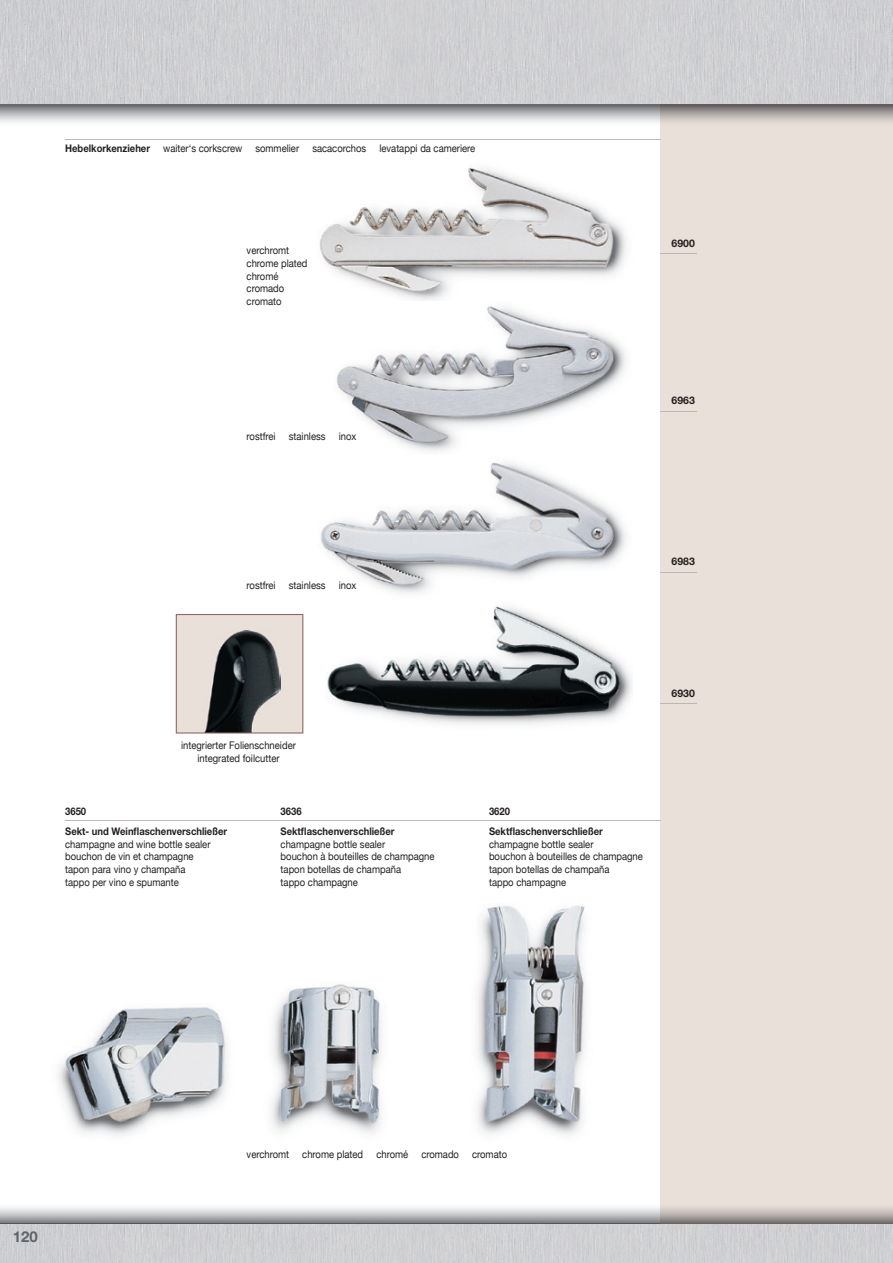
<style>
.page{position:relative;width:893px;height:1263px;background:#fff}
.page>*{position:absolute;margin:0;border:0;box-sizing:border-box;transform-origin:0 0}
.t1{font:700 15px "Helvetica Neue";color:#616569}
.t2{font:10.5px/12.6px "Helvetica Neue";color:#231f20;scale:.9 1}
.t3{font:700 10.5px/20.1px "Helvetica Neue";color:#231f20;scale:.9 1}
.t4{font:700 10.5px "Helvetica Neue";color:#231f20}
</style>
<div class="page">
<img style="left:0;top:0;width:893px;height:105px">
<div style="left:0;top:1224px;width:893px;height:39px;background:#cfd0d2"></div>
<div style="left:660px;top:105px;width:233px;height:1119px;background:#e9e0d9"></div>
<div style="left:0;top:105px;width:660px;height:22px;background:linear-gradient(to bottom,#7b7d81,#fff)"></div>
<img style="left:0;top:105px;width:893px;height:1px">
<div style="left:660px;top:105px;width:233px;height:22px;background:linear-gradient(to bottom,#736f6f,#f3eae3)"></div>
<div style="left:0;top:1202px;width:660px;height:22px;background:linear-gradient(to bottom,#fff,#86878b)"></div>
<img style="left:0;top:1224px;width:660px;height:1px">
<div style="left:660px;top:1202px;width:233px;height:22px;background:linear-gradient(to bottom,#fff5ee,#7d7978)"></div>
<img style="left:319px;top:167px;width:308px;height:133px">
<img style="left:477px;top:905px;width:109px;height:230px">
<img style="left:271px;top:984px;width:110px;height:149px">
<img style="left:58px;top:1007px;width:170px;height:128px">
<img style="left:327px;top:606px;width:305px;height:119px">
<img style="left:336px;top:306px;width:290px;height:146px">
<img style="left:321px;top:462px;width:305px;height:131px">
<svg style="left:176px;top:614px;width:127px;height:119px;background:#9c9894"></svg>
<hr style="left:65px;top:139px;width:595px;height:1px;background:#bdb6b3">
<hr style="left:65px;top:820px;width:595px;height:1px;background:#bdb6b3">
<hr style="left:660px;top:703px;width:36px;height:1px;background:#bdb6b3">
<hr style="left:660px;top:572px;width:36px;height:1px;background:#bdb6b3">
<hr style="left:660px;top:411px;width:36px;height:1px;background:#bdb6b3">
<hr style="left:660px;top:253px;width:36px;height:1px;background:#bdb6b3">
<p class="t3" style="left:65px;top:138px;width:96px">Hebelkorkenzieher</p>
<p class="t2" style="left:163px;top:141px;width:89px">waiter‘s corkscrew</p>
<p class="t2" style="left:255px;top:141px;width:50px">sommelier</p>
<p class="t2" style="left:312px;top:141px;width:61px">sacacorchos</p>
<p class="t2" style="left:379px;top:141px;width:108px">levatappi da cameriere</p>
<p class="t2" style="left:247px;top:244px;width:69px">verchromt chrome plated chromé cromado cromato</p>
<p class="t2" style="left:247px;top:430px;width:34px">rostfrei</p>
<p class="t2" style="left:289px;top:430px;width:42px">stainless</p>
<p class="t2" style="left:339px;top:430px;width:21px">inox</p>
<p class="t4" style="left:672px;top:236px;width:25px">6900</p>
<p class="t4" style="left:672px;top:394px;width:25px">6963</p>
<p class="t2" style="left:247px;top:579px;width:34px">rostfrei</p>
<p class="t2" style="left:289px;top:579px;width:42px">stainless</p>
<p class="t2" style="left:339px;top:579px;width:21px">inox</p>
<p class="t2" style="left:181px;top:739px;width:129px;text-align:center">integrierter Folienschneider integrated foilcutter</p>
<p class="t3" style="left:65px;top:801px;width:182px">3650<br>Sekt- und Weinflaschenverschließer</p>
<p class="t2" style="left:65px;top:838px;width:163px">champagne and wine bottle sealer bouchon de vin et champagne tapon para vino y champaña tappo per vino e spumante</p>
<p class="t3" style="left:281px;top:801px;width:128px">3636<br>Sektflaschenverschließer</p>
<p class="t2" style="left:281px;top:838px;width:172px">champagne bottle sealer<br>bouchon à bouteilles de champagne tapon botellas de champaña<br>tappo champagne</p>
<p class="t4" style="left:672px;top:555px;width:25px">6983</p>
<p class="t4" style="left:672px;top:686px;width:25px">6930</p>
<p class="t3" style="left:489px;top:801px;width:128px">3620<br>Sektflaschenverschließer</p>
<p class="t2" style="left:489px;top:838px;width:172px">champagne bottle sealer<br>bouchon à bouteilles de champagne tapon botellas de champaña<br>tappo champagne</p>
<h1 class="t1" style="left:13px;top:1227px;width:27px">120</h1>
<p class="t2" style="left:247px;top:1148px;width:49px">verchromt</p>
<p class="t2" style="left:302px;top:1148px;width:69px">chrome plated</p>
<p class="t2" style="left:376px;top:1148px;width:37px">chromé</p>
<p class="t2" style="left:421px;top:1148px;width:43px">cromado</p>
<p class="t2" style="left:472px;top:1148px;width:40px">cromato</p>
</div>
